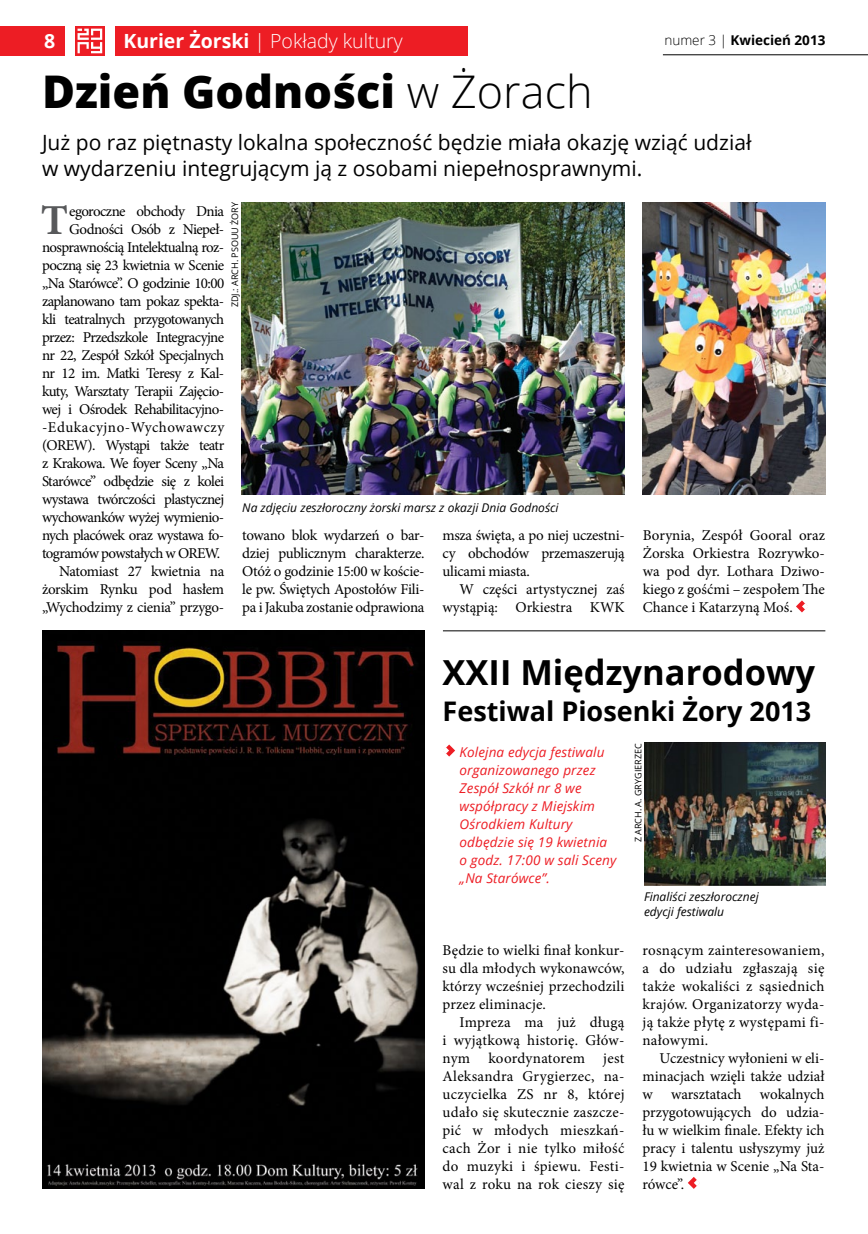
<style>
.page{position:relative;width:868px;height:1234px;background:#fff}
.page>*{position:absolute;margin:0;border:0;box-sizing:border-box;transform-origin:0 0}
.t1{font:800 45px "Open Sans";color:#000}
.t2{font:700 42.75px "Minion Pro";color:#58595b}
.t3{font:700 34.5px "Open Sans";color:#000}
.t4{font:700 27px "Open Sans";color:#000}
.t5{font:21px/25.2px "Open Sans";color:#000}
.t6{font:300 19.5px "Open Sans";color:#fff}
.t7{font:700 19.5px "Open Sans";color:#fff}
.t8{font:15px/18px "Minion Pro";letter-spacing:-.03em;color:#000;text-align:justify}
.t9{font:15px/18px "Minion Pro";color:#000;text-align:right}
.t10{font:italic 13.5px/18px "Open Sans";letter-spacing:.01em;color:#ed1d24}
.t11{font:700 13.5px "Open Sans";color:#000}
.t12{font:italic 12px/14.4px "Open Sans";color:#000}
.t13{font:9px "Open Sans";color:#000}
.s1{font-weight:700}
.s2{font-weight:300}
</style>
<div class="page">
<hr style="left:662px;top:54px;width:205px;height:1px;background:#000">
<svg style="left:75px;top:26px;width:29px;height:30px"></svg>
<svg style="left:78px;top:29px;width:24px;height:24px"></svg>
<div style="left:0;top:26px;width:65px;height:30px;background:#ed1d24"></div>
<div style="left:115px;top:26px;width:352px;height:30px;background:#ed1d24"></div>
<svg style="left:446px;top:744px;width:9px;height:12px"></svg>
<svg style="left:688px;top:1177px;width:12px;height:11px"></svg>
<hr style="left:443px;top:630px;width:382px;height:1px;background:#000">
<img style="left:42px;top:630px;width:382px;height:558px">
<svg style="left:796px;top:600px;width:12px;height:12px"></svg>
<img style="left:644px;top:742px;width:181px;height:142px">
<img style="left:242px;top:202px;width:382px;height:292px">
<img style="left:642px;top:202px;width:183px;height:292px">
<h3 class="t7" style="left:44px;top:28px;width:13px">8</h3>
<h3 class="t6" style="left:123px;top:28px;width:281px"><span class="s1">Kurier Żorski</span> | Pokłady kultury</h3>
<p class="t11" style="left:664px;top:31px;width:162px"><span class="s2">numer 3 |</span> Kwiecień 2013</p>
<h1 class="t1" style="left:42px;top:57px;width:552px">Dzień Godności <span class="s2">w Żorach</span></h1>
<h3 class="t5" style="left:42px;top:129px;width:711px">Już po raz piętnasty lokalna społeczność będzie miała okazję wziąć udział w wydarzeniu integrującym ją z osobami niepełnosprawnymi.</h3>
<h2 class="t2" style="left:41px;top:190px;width:29px">T</h2>
<p class="t13" style="left:229px;top:307px;width:106px;rotate:-90deg">zdj.: arch. PSOUU Żory</p>
<p class="t8" style="left:42px;top:202px;width:184px;text-align:right">egoroczne obchody Dnia<br>Godności Osób z Niepeł&shy;nosprawnością Intelektualną roz&shy;poczną się 23 kwietnia w Scenie „Na Starówce”. O godzinie 10:00 zaplanowano tam pokaz spekta&shy;kli teatralnych przygotowanych przez: Przedszkole Integracyjne nr 22, Zespół Szkół Specjalnych nr 12 im. Matki Teresy z Kal&shy;kuty, Warsztaty Terapii Zajęcio&shy;wej i Ośrodek Rehabilitacyjno--Edukacyjno-Wychowawczy (OREW). Wystąpi także teatr z Krakowa. We foyer Sceny „Na<br>Starówce” odbędzie się z kolei wystawa twórczości plastycznej wychowanków wyżej wymienio&shy;nych placówek oraz wystawa fo&shy;togramów powstałych w OREW.<br>Natomiast 27 kwietnia na żorskim Rynku pod hasłem „Wychodzimy z cienia” przygo-</p>
<p class="t12" style="left:242px;top:500px;width:318px">Na zdjęciu zeszłoroczny żorski marsz z okazji Dnia Godności</p>
<p class="t8" style="left:642px;top:526px;width:184px">Borynia, Zespół Gooral oraz Żorska Orkiestra Rozrywko&shy;wa pod dyr. Lothara Dziwo&shy;kiego z gośćmi – zespołem The Chance i Katarzyną Moś.</p>
<p class="t8" style="left:242px;top:526px;width:184px">towano blok wydarzeń o bar&shy;dziej publicznym charakterze.<br>Otóż o godzinie 15:00 w koście&shy;le pw. Świętych Apostołów Fili&shy;pa i Jakuba zostanie odprawiona</p>
<p class="t8" style="left:442px;top:526px;width:184px">msza święta, a po niej uczestni&shy;cy obchodów przemaszerują ulicami miasta.</p>
<p class="t9" style="left:442px;top:580px;width:184px">W części artystycznej zaś wystąpią: Orkiestra KWK</p>
<h3 class="t3" style="left:442px;top:647px;width:374px">XXII Międzynarodowy</h3>
<h3 class="t4" style="left:442px;top:691px;width:370px">Festiwal Piosenki Żory 2013</h3>
<p class="t10" style="left:459px;top:742px;width:158px">Kolejna edycja festiwalu organizowanego przez<br>Zespół Szkół nr 8 we współpracy z Miejskim<br>Ośrodkiem Kultury odbędzie się 19 kwietnia o godz. 17:00 w sali Sceny „Na Starówce”.</p>
<p class="t13" style="left:632px;top:842px;width:100px;rotate:-90deg">z arch. A. Grygierzec</p>
<p class="t8" style="left:442px;top:940px;width:183px">Będzie to wielki finał konkur&shy;su dla młodych wykonawców, którzy wcześniej przechodzili przez eliminacje.</p>
<p class="t8" style="left:442px;top:1012px;width:183px;text-indent:17px">Impreza ma już długą i wyjątkową historię. Głów&shy;nym koordynatorem jest Aleksandra Grygierzec, na&shy;uczycielka ZS nr 8, której udało się skutecznie zaszcze&shy;pić w młodych mieszkań&shy;cach Żor i nie tylko miłość do muzyki i śpiewu. Festi&shy;wal z roku na rok cieszy się</p>
<p class="t12" style="left:644px;top:889px;width:116px">Finaliści zeszłorocznej edycji festiwalu</p>
<p class="t8" style="left:642px;top:940px;width:183px">rosnącym zainteresowaniem, a do udziału zgłaszają się także wokaliści z sąsiednich krajów. Organizatorzy wyda&shy;ją także płytę z występami fi&shy;nałowymi.</p>
<p class="t8" style="left:642px;top:1048px;width:183px;text-indent:17px">Uczestnicy wyłonieni w eli&shy;minacjach wzięli także udział w warsztatach wokalnych przygotowujących do udzia&shy;łu w wielkim finale. Efekty ich pracy i talentu usłyszymy już 19 kwietnia w Scenie „Na Sta&shy;rówce”.</p>
</div>
